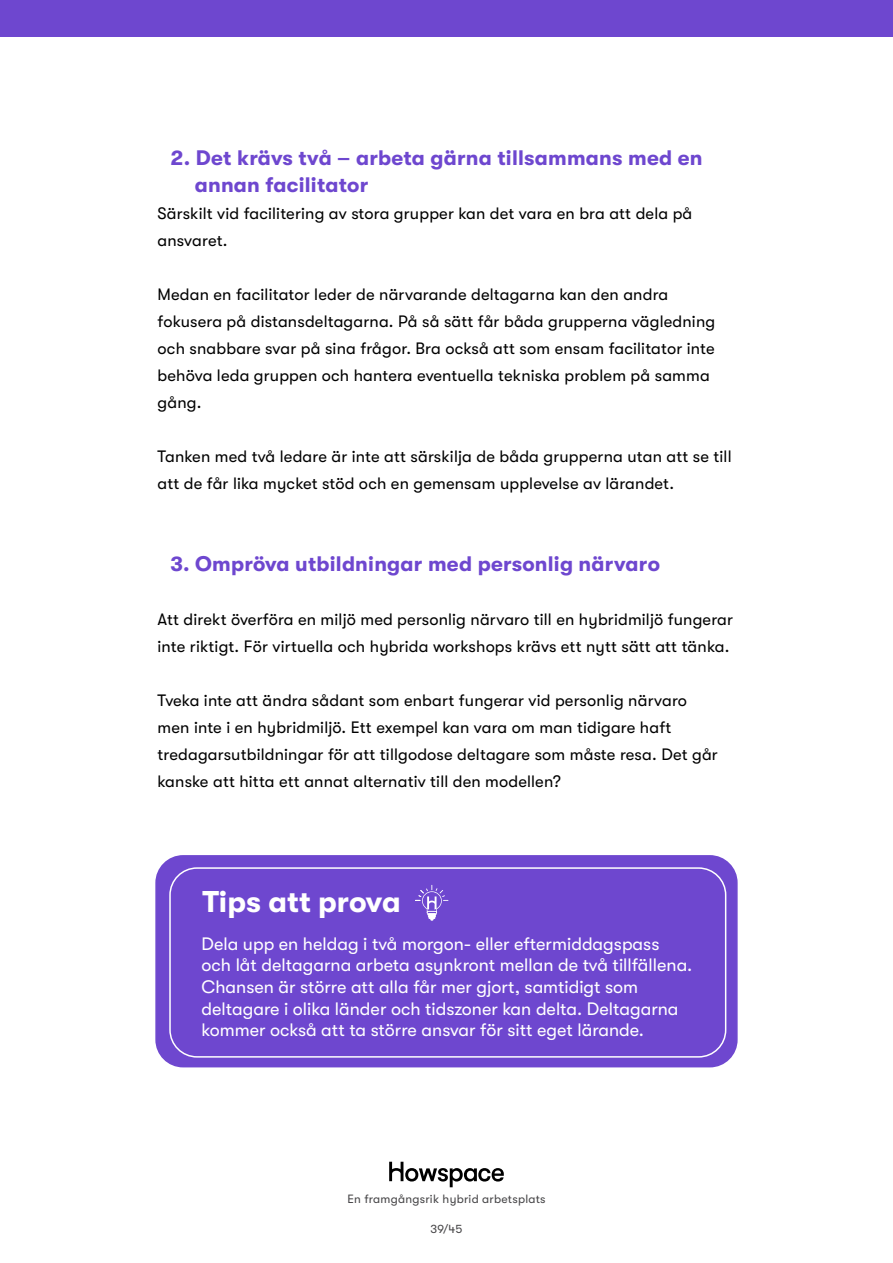
<style>
.page{position:relative;width:893px;height:1263px;background:#fff}
.page>*{position:absolute;margin:0;border:0;box-sizing:border-box;transform-origin:0 0}
.t1{font:700 30px "GT Walsheim Pro";color:#fff}
.t2{font:700 21px/27px "GT Walsheim Pro";letter-spacing:.01em;color:#6e47cf}
.t3{font:18px/21.6px "GT Walsheim Pro";color:#fff}
.t4{font:16.5px/27px "GT Walsheim Pro";letter-spacing:.01em;color:#000}
.t5{font:12px "GT Walsheim Pro";letter-spacing:.02em;color:#464547}
</style>
<div class="page">
<svg style="left:389px;top:1162px;width:115px;height:25px"></svg>
<div style="left:0;top:0;width:893px;height:36px;background:#6e47cf"></div>
<div style="left:156px;top:856px;width:581px;height:211px;background:#6e47cf;border-radius:27px"></div>
<div style="left:155px;top:855px;width:583px;height:212px;border:2px solid #6e47cf;border-radius:27px"></div>
<div style="left:169px;top:867px;width:557px;height:191px;border:2px solid #fff;border-radius:27px"></div>
<svg style="left:415px;top:885px;width:33px;height:36px"></svg>
<p class="t2" style="left:195px;top:144px;width:509px;text-indent:-24px">2. Det krävs två – arbeta gärna tillsammans med en annan facilitator</p>
<p class="t4" style="left:158px;top:200px;width:536px">Särskilt vid facilitering av stora grupper kan det vara en bra att dela på ansvaret.</p>
<p class="t4" style="left:158px;top:281px;width:559px">Medan en facilitator leder de närvarande deltagarna kan den andra fokusera på distansdeltagarna. På så sätt får båda grupperna vägledning och snabbare svar på sina frågor. Bra också att som ensam facilitator inte behöva leda gruppen och hantera eventuella tekniska problem på samma gång.</p>
<p class="t4" style="left:158px;top:443px;width:576px">Tanken med två ledare är inte att särskilja de båda grupperna utan att se till att de får lika mycket stöd och en gemensam upplevelse av lärandet.</p>
<p class="t2" style="left:171px;top:550px;width:491px">3. Ompröva utbildningar med personlig närvaro</p>
<p class="t4" style="left:158px;top:606px;width:577px">Att direkt överföra en miljö med personlig närvaro till en hybridmiljö fungerar inte riktigt. För virtuella och hybrida workshops krävs ett nytt sätt att tänka.</p>
<p class="t4" style="left:158px;top:687px;width:562px">Tveka inte att ändra sådant som enbart fungerar vid personlig närvaro men inte i en hybridmiljö. Ett exempel kan vara om man tidigare haft tredagarsutbildningar för att tillgodose deltagare som måste resa. Det går kanske att hitta ett annat alternativ till den modellen?</p>
<h1 class="t1" style="left:202px;top:885px;width:200px">Tips att prova</h1>
<p class="t3" style="left:202px;top:933px;width:492px">Dela upp en heldag i två morgon- eller eftermiddagspass och låt deltagarna arbeta asynkront mellan de två tillfällena.<br>Chansen är större att alla får mer gjort, samtidigt som deltagare i olika länder och tidszoner kan delta. Deltagarna kommer också att ta större ansvar för sitt eget lärande.</p>
<p class="t5" style="left:347px;top:1192px;width:200px">En framgångsrik hybrid arbetsplats</p>
<p class="t5" style="left:431px;top:1222px;width:33px">39/45</p>
</div>
